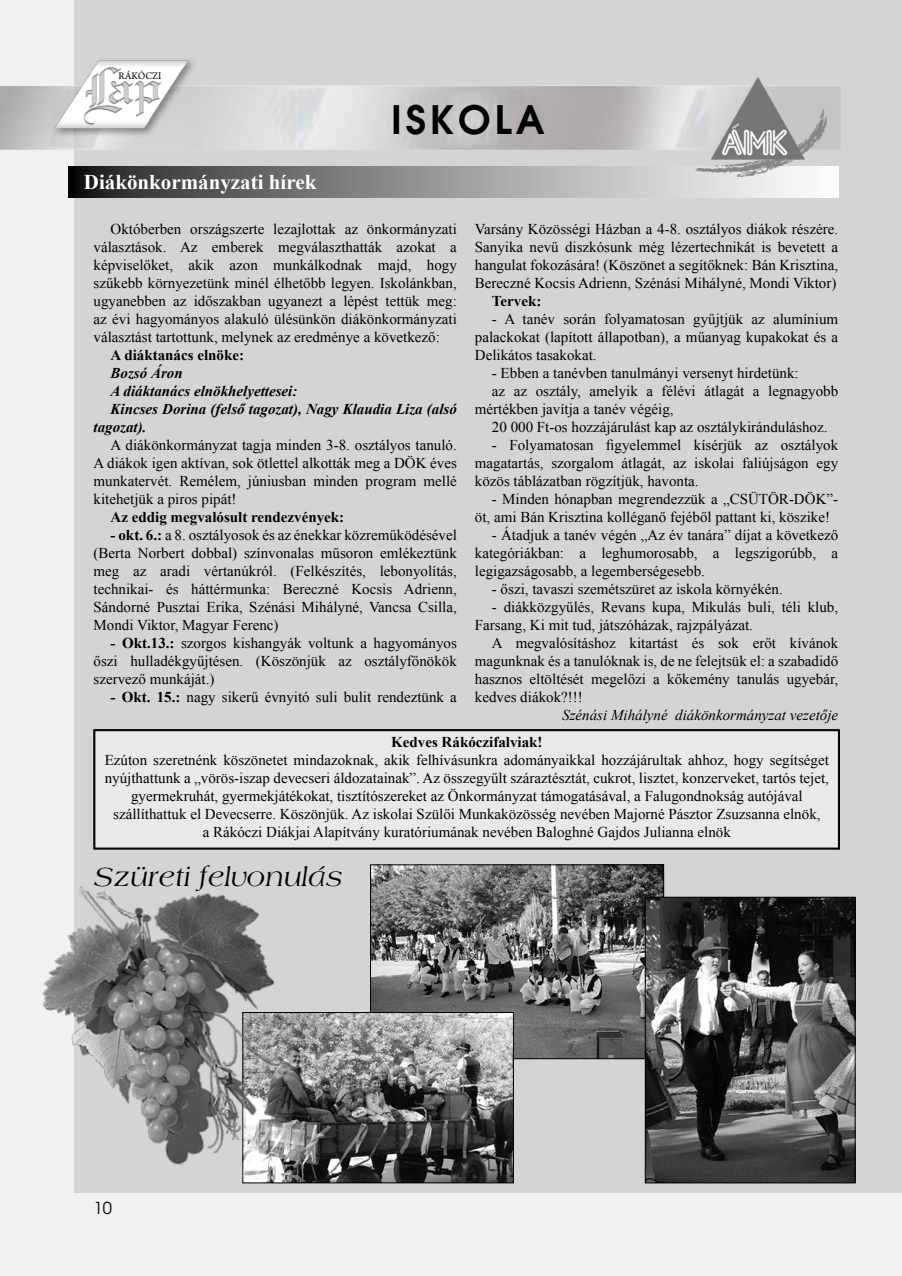
<style>
.page{position:relative;width:902px;height:1276px;background:#fff}
.page>*{position:absolute;margin:0;border:0;box-sizing:border-box;transform-origin:0 0}
.t1{font:700 39px "Avalon";letter-spacing:.1em;color:#000}
.t2{font:italic 27px "Amherst";color:#000}
.t3{font:700 21px "Times New Roman";color:#fff}
.t4{font:16.5px "Avalon";color:#000}
.t5{font:15px/18px "Times New Roman";color:#000;text-align:justify}
.t6{font:italic 700 15px "Times New Roman";color:#000}
.t7{font:700 15px "Times New Roman";color:#000}
.t8{font:italic 15px "Times New Roman";color:#000}
.t9{font:10.65px "Arno Pro";letter-spacing:.005em;color:#000;scale:.96 1}
.s1{font-weight:700}
</style>
<div class="page">
<div style="left:0;top:0;width:901px;height:1276px;background:#f0f1f1"></div>
<div style="left:75px;top:0;width:826px;height:1192px;background:#d3d4d5"></div>
<img style="left:0;top:31px;width:840px;height:172px">
<img style="left:51px;top:56px;width:148px;height:82px">
<svg style="left:68px;top:167px;width:770px;height:31px"></svg>
<img style="left:695px;top:78px;width:131px;height:98px">
<div style="left:93px;top:729px;width:746px;height:120px;background:#e8e9ea"></div>
<div style="left:95px;top:730px;width:743px;height:118px;border:1px solid #000"></div>
<img style="left:372px;top:866px;width:290px;height:191px">
<div style="left:370px;top:864px;width:294px;height:195px;border:1px solid #000"></div>
<img style="left:309px;top:1014px;width:202px;height:167px">
<div style="left:242px;top:1012px;width:271px;height:171px;border:1px solid #000"></div>
<img style="left:42px;top:853px;width:267px;height:331px">
<img style="left:647px;top:899px;width:206px;height:282px">
<div style="left:645px;top:897px;width:210px;height:286px;border:1px solid #000"></div>
<p class="t9" style="left:118px;top:70px;width:46px">RÁKÓCZI</p>
<h1 class="t1" style="left:391px;top:95px;width:155px">ISKOLA</h1>
<h3 class="t3" style="left:84px;top:168px;width:234px">Diákönkormányzati hírek</h3>
<p class="t5" style="left:94px;top:220px;width:365px;text-indent:17px">Októberben országszerte lezajlottak az önkormányzati választások. Az emberek megválaszthatták azokat a képviselőket, akik azon munkálkodnak majd, hogy szűkebb környezetünk minél élhetőbb legyen. Iskolánkban, ugyanebben az időszakban ugyanezt a lépést tettük meg: az évi hagyományos alakuló ülésünkön diákönkormányzati választást tartottunk, melynek az eredménye a következő:</p>
<p class="t7" style="left:111px;top:345px;width:135px">A diáktanács elnöke:</p>
<p class="t6" style="left:111px;top:363px;width:74px">Bozsó Áron</p>
<p class="t6" style="left:111px;top:381px;width:188px">A diáktanács elnökhelyettesei:</p>
<p class="t6" style="left:111px;top:399px;width:348px">Kincses Dorina (felső tagozat), Nagy Klaudia Liza (alsó</p>
<p class="t6" style="left:94px;top:417px;width:54px">tagozat).</p>
<p class="t5" style="left:94px;top:436px;width:365px;text-indent:17px">A diákönkormányzat tagja minden 3-8. osztályos tanuló.<br>A diákok igen aktívan, sok ötlettel alkották meg a DÖK éves munkatervét. Remélem, júniusban minden program mellé kitehetjük a piros pipát!</p>
<p class="t7" style="left:111px;top:507px;width:235px">Az eddig megvalósult rendezvények:</p>
<p class="t5" style="left:94px;top:526px;width:365px;text-indent:17px"><span class="s1">- okt. 6.:</span> a 8. osztályosok és az énekkar közreműködésével (Berta Norbert dobbal) színvonalas műsoron emlékeztünk meg az aradi vértanúkról. (Felkészítés, lebonyolítás, technikai- és háttérmunka: Bereczné Kocsis Adrienn, Sándorné Pusztai Erika, Szénási Mihályné, Vancsa Csilla, Mondi Viktor, Magyar Ferenc)</p>
<p class="t5" style="left:94px;top:634px;width:365px;text-indent:17px"><span class="s1">- Okt.13.:</span> szorgos kishangyák voltunk a hagyományos őszi hulladékgyűjtésen. (Köszönjük az osztályfőnökök szervező munkáját.)</p>
<p class="t5" style="left:111px;top:688px;width:348px"><span class="s1">- Okt. 15.:</span> nagy sikerű évnyitó suli bulit rendeztünk a</p>
<p class="t5" style="left:475px;top:220px;width:365px">Varsány Közösségi Házban a 4-8. osztályos diákok részére.<br>Sanyika nevű diszkósunk még lézertechnikát is bevetett a hangulat fokozására! (Köszönet a segítőknek: Bán Krisztina, Bereczné Kocsis Adrienn, Szénási Mihályné, Mondi Viktor)</p>
<p class="t7" style="left:492px;top:291px;width:51px">Tervek:</p>
<p class="t5" style="left:475px;top:310px;width:365px;text-indent:17px">- A tanév során folyamatosan gyűjtjük az alumínium palackokat (lapított állapotban), a műanyag kupakokat és a Delikátos tasakokat.</p>
<p class="t5" style="left:492px;top:364px;width:308px">- Ebben a tanévben tanulmányi versenyt hirdetünk:</p>
<p class="t5" style="left:492px;top:382px;width:348px">az az osztály, amelyik a félévi átlagát a legnagyobb</p>
<p class="t5" style="left:475px;top:400px;width:200px">mértékben javítja a tanév végéig,</p>
<p class="t5" style="left:492px;top:418px;width:337px">20 000 Ft-os hozzájárulást kap az osztálykiránduláshoz.</p>
<p class="t5" style="left:475px;top:436px;width:365px;text-indent:17px">- Folyamatosan figyelemmel kísérjük az osztályok magatartás, szorgalom átlagát, az iskolai faliújságon egy közös táblázatban rögzítjük, havonta.</p>
<p class="t5" style="left:475px;top:490px;width:365px;text-indent:17px">- Minden hónapban megrendezzük a „CSÜTÖR-DÖK”- öt, ami Bán Krisztina kolléganő fejéből pattant ki, köszike!</p>
<p class="t5" style="left:475px;top:526px;width:365px;text-indent:17px">- Átadjuk a tanév végén „Az év tanára” díjat a következő kategóriákban: a leghumorosabb, a legszigorúbb, a legigazságosabb, a legemberségesebb.</p>
<p class="t5" style="left:492px;top:580px;width:292px">- őszi, tavaszi szemétszüret az iskola környékén.</p>
<p class="t5" style="left:475px;top:598px;width:365px;text-indent:17px">- diákközgyűlés, Revans kupa, Mikulás buli, téli klub,<br>Farsang, Ki mit tud, játszóházak, rajzpályázat.</p>
<p class="t5" style="left:475px;top:634px;width:365px;text-indent:17px">A megvalósításhoz kitartást és sok erőt kívánok magunknak és a tanulóknak is, de ne felejtsük el: a szabadidő hasznos eltöltését megelőzi a kőkemény tanulás ugyebár, kedves diákok?!!!</p>
<p class="t8" style="left:562px;top:705px;width:277px">Szénási Mihályné diákönkormányzat vezetője</p>
<p class="t7" style="left:391px;top:731px;width:153px">Kedves Rákóczifalviak!</p>
<p class="t5" style="left:105px;top:750px;width:725px;text-align:center">Ezúton szeretnénk köszönetet mindazoknak, akik felhívásunkra adományaikkal hozzájárultak ahhoz, hogy segítséget nyújthattunk a „vörös-iszap devecseri áldozatainak”. Az összegyűlt száraztésztát, cukrot, lisztet, konzerveket, tartós tejet, gyermekruhát, gyermekjátékokat, tisztítószereket az Önkormányzat támogatásával, a Falugondnokság autójával szállíthattuk el Devecserre. Köszönjük. Az iskolai Szülői Munkaközösség nevében Majorné Pásztor Zsuzsanna elnök,<br>a Rákóczi Diákjai Alapítvány kuratóriumának nevében Baloghné Gajdos Julianna elnök</p>
<h2 class="t2" style="left:92px;top:861px;width:251px">Szüreti felvonulás</h2>
<p class="t4" style="left:94px;top:1198px;width:20px">10</p>
</div>
